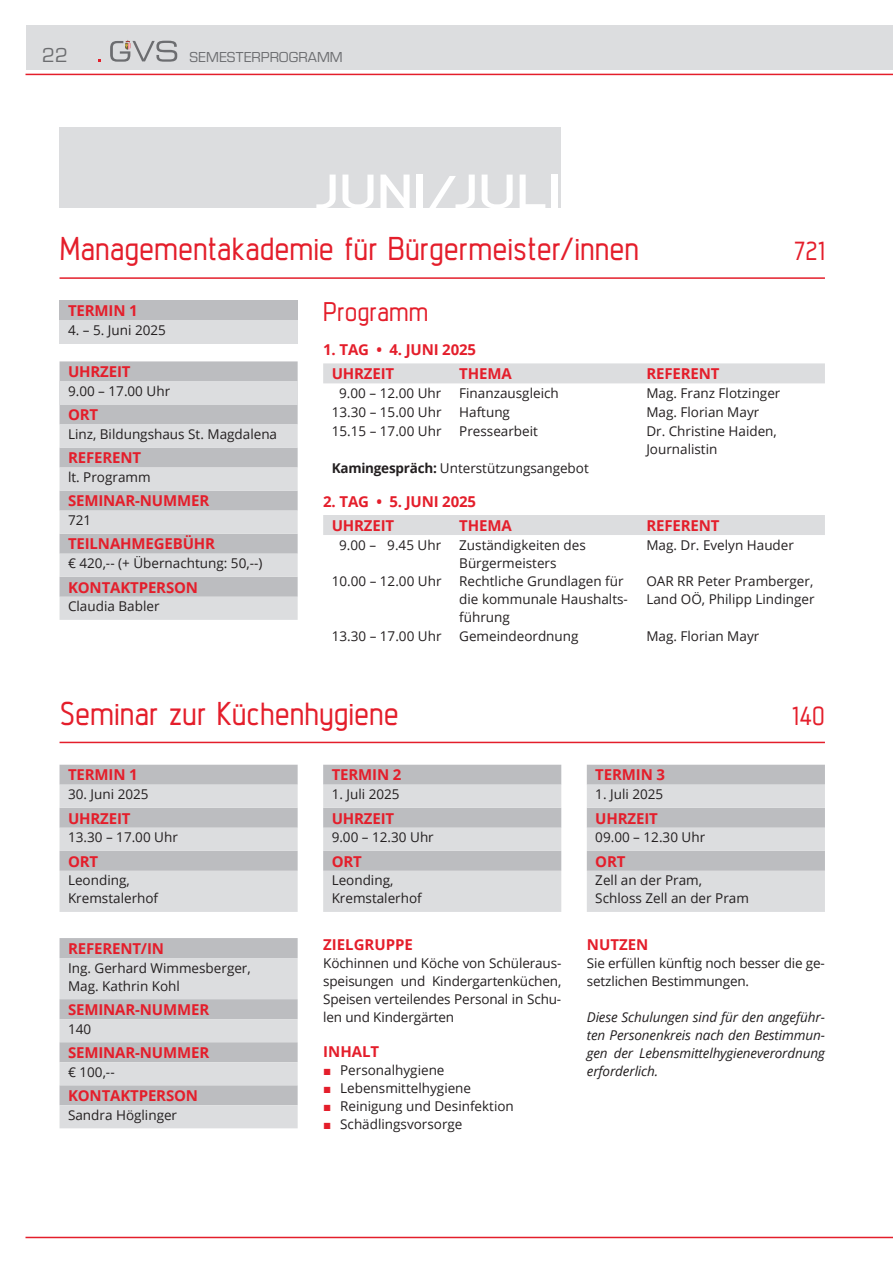
<style>
.page{position:relative;width:893px;height:1263px;background:#fff}
.page>*{position:absolute;margin:0;border:0;box-sizing:border-box;transform-origin:0 0}
.t1{font:700 48.3px "Intropol";color:#fff;scale:1.43 1}
.t2{font:500 33px "Intropol";letter-spacing:-.005em;color:#e41e2b}
.t3{font:500 27px "Intropol";color:#e41e2b}
.t4{font:21px "Eurostile";color:#6c6d70}
.t5{font:700 15px/24.3px "Open Sans";letter-spacing:-.01em;color:#e41e2b}
.t6{font:15px "Eurostile";color:#6c6d70}
.t7{font:13.5px/18px "Open Sans";color:#231f20}
.t8{font:italic 13.5px/18px "Open Sans";letter-spacing:-.01em;color:#231f20;text-align:justify}
.s1{font-weight:700}
.s2{font-family:"Times New Roman";color:#e41e2b}
</style>
<div class="page">
<div style="left:26px;top:26px;width:867px;height:44px;background:#dcdddf"></div>
<hr style="left:26px;top:74px;width:867px;height:1px;background:#e41e2b">
<hr style="left:26px;top:1237px;width:867px;height:1px;background:#e41e2b">
<svg style="left:110px;top:40px;width:67px;height:22px"></svg>
<div style="left:60px;top:128px;width:501px;height:80px;background:#dcdddf"></div>
<hr style="left:60px;top:277px;width:765px;height:2px;background:#e41e2b">
<div style="left:60px;top:300px;width:238px;height:20px;background:#bcbdc0"></div>
<div style="left:60px;top:320px;width:238px;height:23px;background:#dcdddf"></div>
<div style="left:60px;top:361px;width:238px;height:63px;background:#bcbdc0"></div>
<div style="left:60px;top:381px;width:238px;height:23px;background:#dcdddf"></div>
<svg style="left:60px;top:424px;width:238px;height:196px;background:#cfd0d2"></svg>
<svg style="left:323px;top:363px;width:502px;height:172px"></svg>
<hr style="left:60px;top:742px;width:765px;height:1px;background:#e41e2b">
<svg style="left:60px;top:765px;width:238px;height:147px;background:#cfd0d2"></svg>
<svg style="left:323px;top:765px;width:238px;height:147px;background:#cfd0d2"></svg>
<svg style="left:587px;top:765px;width:238px;height:147px;background:#cfd0d2"></svg>
<svg style="left:60px;top:938px;width:238px;height:190px;background:#cecfd2"></svg>
<h3 class="t4" style="left:42px;top:40px;width:27px">22</h3>
<p class="t6" style="left:190px;top:47px;width:155px">SEMESTERPROGRAMM</p>
<h1 class="t1" style="left:313px;top:163px;width:175px">JUNI/JULI</h1>
<h2 class="t2" style="left:60px;top:229px;width:581px">Managementakademie für Bürgermeister/innen</h2>
<h3 class="t3" style="left:794px;top:235px;width:33px">721</h3>
<p class="t5" style="left:68px;top:298px;width:71px">TERMIN 1</p>
<p class="t7" style="left:68px;top:321px;width:99px">4. – 5. Juni 2025</p>
<p class="t5" style="left:68px;top:359px;width:64px">UHRZEIT</p>
<p class="t7" style="left:68px;top:382px;width:104px">9.00 – 17.00 Uhr</p>
<p class="t5" style="left:68px;top:402px;width:32px">ORT</p>
<p class="t7" style="left:68px;top:425px;width:211px">Linz, Bildungshaus St. Magdalena</p>
<p class="t5" style="left:68px;top:445px;width:75px">REFERENT</p>
<p class="t7" style="left:68px;top:468px;width:84px">lt. Programm</p>
<p class="t5" style="left:68px;top:488px;width:143px">SEMINAR-NUMMER</p>
<p class="t7" style="left:68px;top:511px;width:25px">721</p>
<p class="t5" style="left:68px;top:531px;width:149px">TEILNAHMEGEBÜHR</p>
<p class="t7" style="left:68px;top:554px;width:196px">€ 420,-- (+ Übernachtung: 50,--)</p>
<p class="t5" style="left:68px;top:574px;width:132px">KONTAKTPERSON</p>
<p class="t7" style="left:68px;top:597px;width:93px">Claudia Babler</p>
<h3 class="t3" style="left:323px;top:296px;width:107px">Programm</h3>
<p class="t5" style="left:332px;top:337px;width:146px;text-indent:-9px">1. TAG • 4. JUNI 2025<br>UHRZEIT</p>
<p class="t5" style="left:459px;top:361px;width:54px">THEMA</p>
<p class="t5" style="left:646px;top:361px;width:75px">REFERENT</p>
<p class="t7" style="left:339px;top:384px;width:104px">9.00 – 12.00 Uhr</p>
<p class="t7" style="left:459px;top:384px;width:101px">Finanzausgleich</p>
<p class="t7" style="left:646px;top:384px;width:136px">Mag. Franz Flotzinger</p>
<p class="t7" style="left:332px;top:403px;width:111px">13.30 – 15.00 Uhr</p>
<p class="t7" style="left:459px;top:403px;width:52px">Haftung</p>
<p class="t7" style="left:646px;top:403px;width:114px">Mag. Florian Mayr</p>
<p class="t7" style="left:332px;top:421px;width:111px">15.15 – 17.00 Uhr</p>
<p class="t7" style="left:459px;top:421px;width:80px">Pressearbeit</p>
<p class="t7" style="left:646px;top:421px;width:132px">Dr. Christine Haiden,<br>Journalistin</p>
<p class="t7" style="left:332px;top:458px;width:259px"><span class="s1">Kamingespräch:</span> Unterstützungsangebot</p>
<p class="t5" style="left:332px;top:488px;width:146px;text-indent:-9px">2. TAG • 5. JUNI 2025<br>UHRZEIT</p>
<p class="t5" style="left:459px;top:513px;width:54px">THEMA</p>
<p class="t5" style="left:646px;top:513px;width:75px">REFERENT</p>
<p class="t7" style="left:339px;top:535px;width:103px">9.00 – 9.45 Uhr</p>
<p class="t7" style="left:459px;top:535px;width:128px">Zuständigkeiten des<br>Bürgermeisters</p>
<p class="t7" style="left:646px;top:535px;width:149px">Mag. Dr. Evelyn Hauder</p>
<p class="t7" style="left:332px;top:572px;width:111px">10.00 – 12.00 Uhr</p>
<p class="t7" style="left:459px;top:572px;width:170px">Rechtliche Grundlagen für die kommunale Haushalts&shy;führung</p>
<p class="t7" style="left:646px;top:572px;width:170px">OAR RR Peter Pramberger,<br>Land OÖ, Philipp Lindinger</p>
<p class="t7" style="left:332px;top:627px;width:111px">13.30 – 17.00 Uhr</p>
<p class="t7" style="left:459px;top:627px;width:121px">Gemeindeordnung</p>
<p class="t7" style="left:646px;top:627px;width:114px">Mag. Florian Mayr</p>
<h2 class="t2" style="left:60px;top:694px;width:341px">Seminar zur Küchenhygiene</h2>
<h3 class="t3" style="left:792px;top:699px;width:35px">140</h3>
<p class="t5" style="left:68px;top:762px;width:71px">TERMIN 1</p>
<p class="t7" style="left:68px;top:785px;width:82px">30. Juni 2025</p>
<p class="t5" style="left:68px;top:805px;width:64px">UHRZEIT</p>
<p class="t7" style="left:68px;top:828px;width:111px">13.30 – 17.00 Uhr</p>
<p class="t5" style="left:68px;top:848px;width:32px">ORT</p>
<p class="t7" style="left:68px;top:871px;width:92px">Leonding,<br>Kremstalerhof</p>
<p class="t5" style="left:332px;top:762px;width:71px">TERMIN 2</p>
<p class="t7" style="left:332px;top:785px;width:69px">1. Juli 2025</p>
<p class="t5" style="left:332px;top:805px;width:64px">UHRZEIT</p>
<p class="t7" style="left:332px;top:828px;width:104px">9.00 – 12.30 Uhr</p>
<p class="t5" style="left:332px;top:848px;width:32px">ORT</p>
<p class="t7" style="left:332px;top:871px;width:92px">Leonding,<br>Kremstalerhof</p>
<p class="t5" style="left:595px;top:762px;width:71px">TERMIN 3</p>
<p class="t7" style="left:595px;top:785px;width:69px">1. Juli 2025</p>
<p class="t5" style="left:595px;top:805px;width:64px">UHRZEIT</p>
<p class="t7" style="left:595px;top:828px;width:111px">09.00 – 12.30 Uhr</p>
<p class="t5" style="left:595px;top:848px;width:32px">ORT</p>
<p class="t7" style="left:595px;top:871px;width:155px">Zell an der Pram,<br>Schloss Zell an der Pram</p>
<p class="t5" style="left:68px;top:936px;width:97px">REFERENT/IN</p>
<p class="t7" style="left:68px;top:958px;width:184px">Ing. Gerhard Wimmesberger,<br>Mag. Kathrin Kohl</p>
<p class="t5" style="left:68px;top:997px;width:143px">SEMINAR-NUMMER</p>
<p class="t7" style="left:68px;top:1019px;width:25px">140</p>
<p class="t5" style="left:68px;top:1040px;width:143px">SEMINAR-NUMMER</p>
<p class="t7" style="left:68px;top:1062px;width:48px">€ 100,--</p>
<p class="t5" style="left:68px;top:1083px;width:132px">KONTAKTPERSON</p>
<p class="t7" style="left:68px;top:1105px;width:111px">Sandra Höglinger</p>
<p class="t5" style="left:323px;top:931px;width:91px">ZIELGRUPPE</p>
<p class="t7" style="left:323px;top:953px;width:240px;text-align:justify">Köchinnen und Köche von Schüleraus&shy;speisungen und Kindergartenküchen, Speisen verteilendes Personal in Schu&shy;len und Kindergärten</p>
<p class="t5" style="left:323px;top:1038px;width:58px">INHALT</p>
<p class="t7" style="left:323px;top:1060px;width:123px"><span class="s2">■</span> Personalhygiene</p>
<p class="t7" style="left:323px;top:1078px;width:150px"><span class="s2">■</span> Lebensmittelhygiene</p>
<p class="t7" style="left:323px;top:1096px;width:192px"><span class="s2">■</span> Reinigung und Desinfektion</p>
<p class="t7" style="left:323px;top:1114px;width:141px"><span class="s2">■</span> Schädlingsvorsorge</p>
<p class="t5" style="left:587px;top:931px;width:63px">NUTZEN</p>
<p class="t7" style="left:587px;top:953px;width:240px">Sie erfüllen künftig noch besser die ge&shy;setzlichen Bestimmungen.</p>
<p class="t8" style="left:587px;top:1007px;width:240px">Diese Schulungen sind für den angeführ&shy;ten Personenkreis nach den Bestimmun&shy;gen der Lebensmittelhygieneverordnung erforderlich.</p>
</div>
